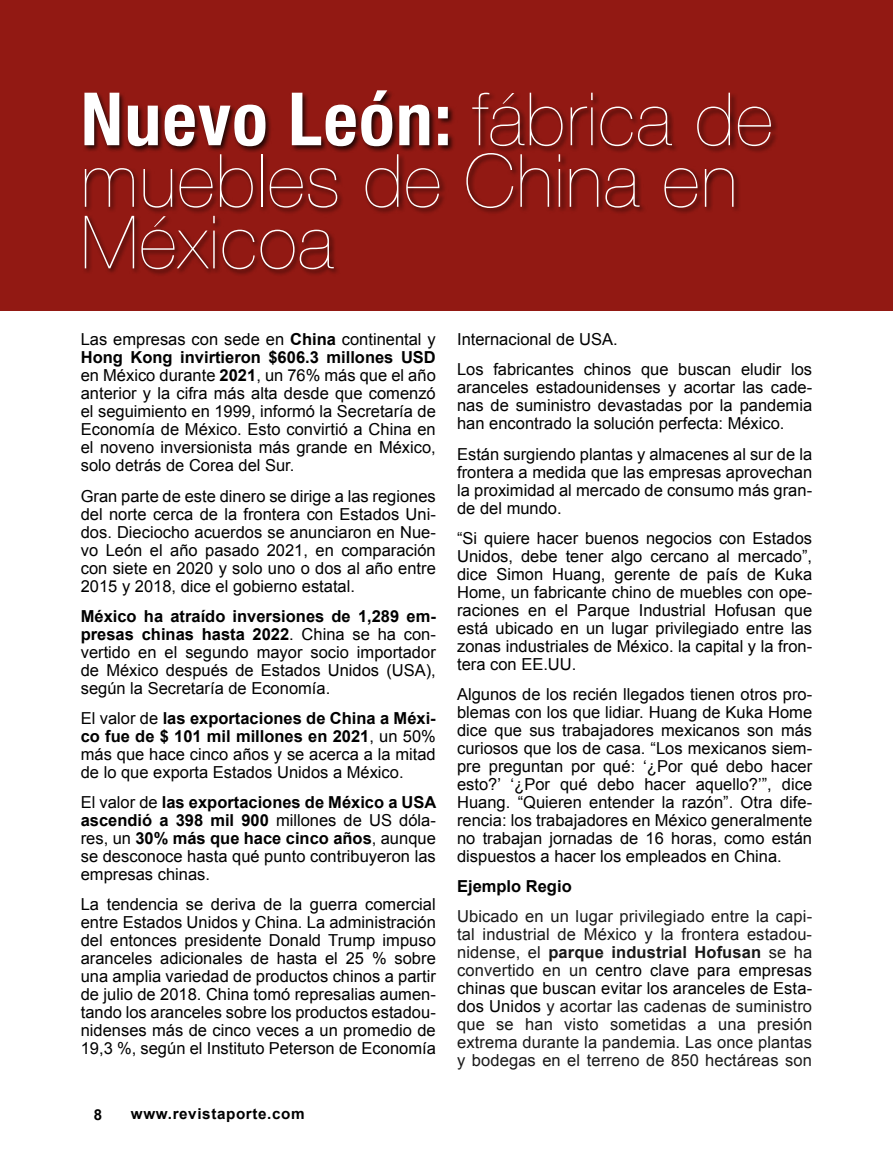
<style>
.page{position:relative;width:893px;height:1149px;background:#fff}
.page>*{position:absolute;margin:0;border:0;box-sizing:border-box;transform-origin:0 0}
.t1{font:73.5px/61.5px "Helvetica Neue";letter-spacing:.02em;color:#fff}
.t2{font:700 condensed 73.5px "Helvetica Neue LT Com";letter-spacing:.02em;color:#fff}
.t3{font:16.5px/18px "Arial";color:#000;text-align:justify}
.t4{font:16.5px/18px "Arial";letter-spacing:.01em;color:#191919;text-align:justify}
.t5{font:700 16.5px "Arial";color:#000}
.t6{font:700 15px "Arial";letter-spacing:.04em;color:#000}
.s1{font-family:"Helvetica Neue";font-weight:400;font-stretch:normal}
.s2{font-weight:700}
.s3{color:#000}
</style>
<div class="page">
<div style="left:0;top:0;width:893px;height:310px;background:#921913"></div>
<div style="left:83px;top:89px;width:696px;height:187px;background:#000;opacity:.75"></div>
<h1 class="t2" style="left:81px;top:75px;width:693px">Nuevo León: <span class="s1">fábrica de</span></h1>
<h1 class="t1" style="left:81px;top:150px;width:658px">muebles de China en<br>Méxicoa</h1>
<p class="t3" style="left:81px;top:330px;width:357px">Las empresas con sede en <span class="s2">China</span> continental y <span class="s2">Hong Kong invirtieron $606.3 millones USD </span>en México durante <span class="s2">2021</span>, un 76% más que el año anterior y la cifra más alta desde que comenzó el seguimiento en 1999, informó la Secretaría de Economía de México. Esto convirtió a China en el noveno inversionista más grande en México, solo detrás de Corea del Sur.</p>
<p class="t3" style="left:81px;top:486px;width:357px">Gran parte de este dinero se dirige a las regiones del norte cerca de la frontera con Estados Uni&shy;dos. Dieciocho acuerdos se anunciaron en Nue&shy;vo León el año pasado 2021, en comparación con siete en 2020 y solo uno o dos al año entre 2015 y 2018, dice el gobierno estatal.</p>
<p class="t3" style="left:81px;top:606px;width:357px"><span class="s2">México ha atraído inversiones de 1,289 em&shy;presas chinas hasta 2022</span>. China se ha con&shy;vertido en el segundo mayor socio importador de México después de Estados Unidos (USA), según la Secretaría de Economía.</p>
<p class="t3" style="left:81px;top:708px;width:357px">El valor de <span class="s2">las exportaciones de China a Méxi&shy;co fue de $ 101 mil millones en 2021</span>, un 50% más que hace cinco años y se acerca a la mitad de lo que exporta Estados Unidos a México.</p>
<p class="t3" style="left:81px;top:792px;width:357px">El valor de <span class="s2">las exportaciones de México a USA ascendió a 398 mil 900</span> millones de US dóla&shy;res, un <span class="s2">30% más que hace cinco años</span>, aunque se desconoce hasta qué punto contribuyeron las empresas chinas.</p>
<p class="t3" style="left:81px;top:894px;width:357px">La tendencia se deriva de la guerra comercial entre Estados Unidos y China. La administración del entonces presidente Donald Trump impuso aranceles adicionales de hasta el 25 % sobre una amplia variedad de productos chinos a partir de julio de 2018. China tomó represalias aumen&shy;tando los aranceles sobre los productos estadou&shy;nidenses más de cinco veces a un promedio de 19,3 %, según el Instituto Peterson de Economía</p>
<p class="t6" style="left:94px;top:1104px;width:10px">8</p>
<p class="t6" style="left:131px;top:1103px;width:175px">www.revistaporte.com</p>
<p class="t3" style="left:457px;top:324px;width:357px;line-height:30px">Internacional de USA.<br>Los fabricantes chinos que buscan eludir los</p>
<p class="t3" style="left:457px;top:378px;width:357px">aranceles estadounidenses y acortar las cade&shy;nas de suministro devastadas por la pandemia han encontrado la solución perfecta: México.</p>
<p class="t3" style="left:457px;top:444px;width:357px">Están surgiendo plantas y almacenes al sur de la frontera a medida que las empresas aprovechan la proximidad al mercado de consumo más gran&shy;de del mundo.</p>
<p class="t3" style="left:457px;top:528px;width:357px">“Si quiere hacer buenos negocios con Estados Unidos, debe tener algo cercano al mercado”, dice Simon Huang, gerente de país de Kuka Home, un fabricante chino de muebles con ope&shy;raciones en el Parque Industrial Hofusan que está ubicado en un lugar privilegiado entre las zonas industriales de México. la capital y la fron&shy;tera con EE.UU.</p>
<p class="t3" style="left:457px;top:685px;width:357px">Algunos de los recién llegados tienen otros pro&shy;blemas con los que lidiar. Huang de Kuka Home dice que sus trabajadores mexicanos son más curiosos que los de casa. “Los mexicanos siem&shy;pre preguntan por qué: ‘¿Por qué debo hacer esto?’ ‘¿Por qué debo hacer aquello?’”, dice Huang. “Quieren entender la razón”. Otra dife&shy;rencia: los trabajadores en México generalmente no trabajan jornadas de 16 horas, como están dispuestos a hacer los empleados en China.</p>
<p class="t5" style="left:457px;top:874px;width:116px">Ejemplo Regio</p>
<p class="t4" style="left:457px;top:907px;width:357px">Ubicado en un lugar privilegiado entre la capi&shy;tal industrial de México y la frontera estadou&shy;nidense, el <span class="s2">parque industrial Hofusan</span> se ha convertido en un <span class="s3">centro clave para empresas chinas que buscan evitar los aranceles de Esta&shy;dos Unidos</span> y acortar las cadenas de suministro que se han visto sometidas a una presión extrema durante la pandemia. Las once plantas y bodegas en el terreno de 850 hectáreas son</p>
</div>
